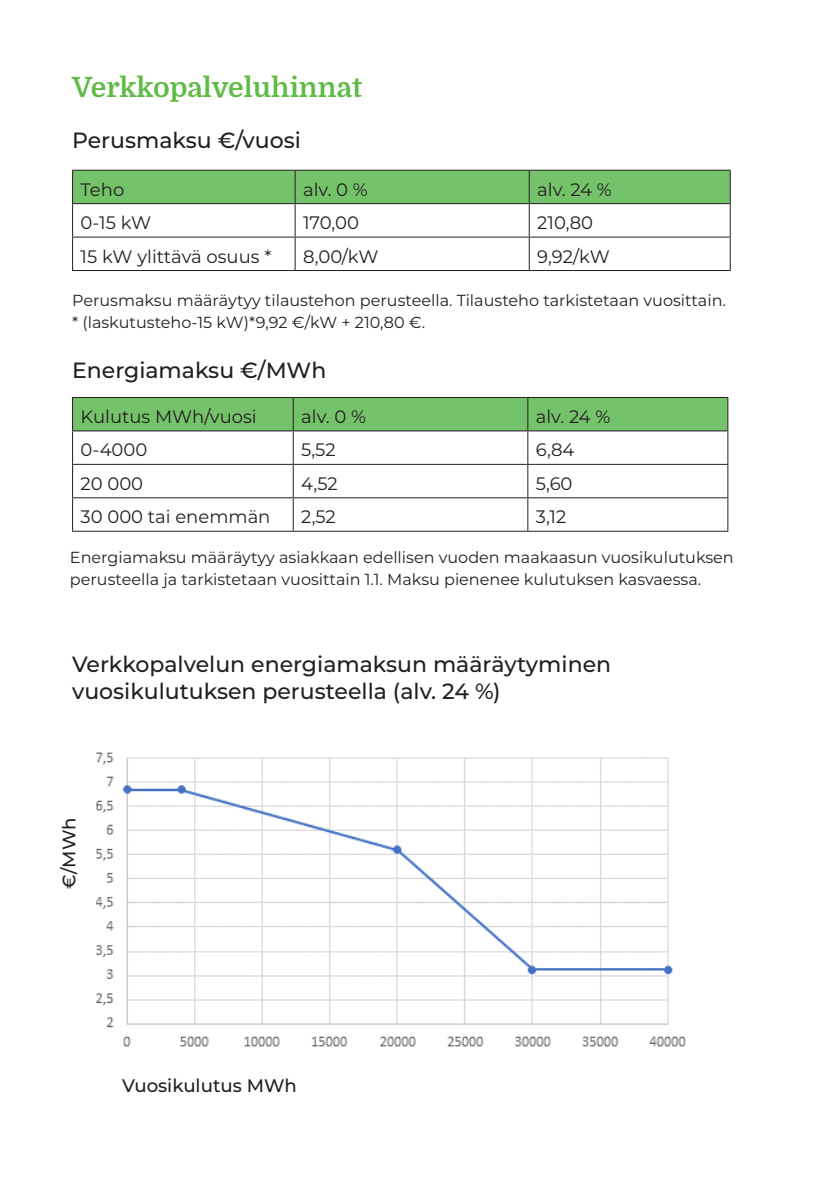
<style>
.page{position:relative;width:840px;height:1191px;background:#fff}
.page>*{position:absolute;margin:0;border:0;box-sizing:border-box;transform-origin:0 0}
.Otsikko{font:700 28px "Domine";color:#60bb46}
.Alaotsikko{font:500 22px "Montserrat";color:#231f20}
.Leipäteksti{font:500 22px "Montserrat";color:#231f20}
.Leipäteksti-2{font:500 18.2px "Montserrat";color:#231f20}
.Luettelo{font:18px "Montserrat";color:#231f20}
.Leipäteksti-3{font:16px/22px "Montserrat";color:#231f20}
</style>
<div class="page">
<div style="left:73px;top:171px;width:656px;height:32px;background:#74c269"></div>
<hr style="left:72px;top:170px;width:223px;height:1px;background:#231f20">
<hr style="left:72px;top:171px;width:1px;height:32px;background:#231f20">
<hr style="left:295px;top:170px;width:234px;height:1px;background:#231f20">
<hr style="left:294px;top:171px;width:1px;height:32px;background:#231f20">
<hr style="left:529px;top:170px;width:201px;height:1px;background:#231f20">
<hr style="left:528px;top:171px;width:1px;height:32px;background:#231f20">
<hr style="left:729px;top:171px;width:1px;height:32px;background:#231f20">
<hr style="left:72px;top:203px;width:223px;height:1px;background:#231f20">
<hr style="left:72px;top:204px;width:1px;height:33px;background:#231f20">
<hr style="left:295px;top:203px;width:234px;height:1px;background:#231f20">
<hr style="left:294px;top:204px;width:1px;height:33px;background:#231f20">
<hr style="left:529px;top:203px;width:201px;height:1px;background:#231f20">
<hr style="left:528px;top:204px;width:1px;height:33px;background:#231f20">
<hr style="left:729px;top:204px;width:1px;height:33px;background:#231f20">
<hr style="left:72px;top:237px;width:223px;height:1px;background:#231f20">
<hr style="left:72px;top:238px;width:1px;height:32px;background:#231f20">
<hr style="left:295px;top:237px;width:234px;height:1px;background:#231f20">
<hr style="left:294px;top:238px;width:1px;height:32px;background:#231f20">
<hr style="left:529px;top:237px;width:201px;height:1px;background:#231f20">
<hr style="left:528px;top:238px;width:1px;height:32px;background:#231f20">
<hr style="left:729px;top:238px;width:1px;height:32px;background:#231f20">
<hr style="left:72px;top:270px;width:223px;height:1px;background:#231f20">
<hr style="left:295px;top:270px;width:234px;height:1px;background:#231f20">
<hr style="left:529px;top:270px;width:201px;height:1px;background:#231f20">
<div style="left:73px;top:398px;width:654px;height:32px;background:#74c269"></div>
<hr style="left:72px;top:397px;width:221px;height:1px;background:#231f20">
<hr style="left:72px;top:398px;width:1px;height:32px;background:#231f20">
<hr style="left:293px;top:397px;width:234px;height:1px;background:#231f20">
<hr style="left:292px;top:398px;width:1px;height:32px;background:#231f20">
<hr style="left:527px;top:397px;width:201px;height:1px;background:#231f20">
<hr style="left:527px;top:398px;width:1px;height:32px;background:#231f20">
<hr style="left:727px;top:398px;width:1px;height:32px;background:#231f20">
<hr style="left:72px;top:430px;width:221px;height:1px;background:#231f20">
<hr style="left:72px;top:431px;width:1px;height:33px;background:#231f20">
<hr style="left:293px;top:430px;width:234px;height:1px;background:#231f20">
<hr style="left:292px;top:431px;width:1px;height:33px;background:#231f20">
<hr style="left:527px;top:430px;width:201px;height:1px;background:#231f20">
<hr style="left:527px;top:431px;width:1px;height:33px;background:#231f20">
<hr style="left:727px;top:431px;width:1px;height:33px;background:#231f20">
<hr style="left:72px;top:464px;width:221px;height:1px;background:#231f20">
<hr style="left:72px;top:465px;width:1px;height:32px;background:#231f20">
<hr style="left:293px;top:464px;width:234px;height:1px;background:#231f20">
<hr style="left:292px;top:465px;width:1px;height:32px;background:#231f20">
<hr style="left:527px;top:464px;width:201px;height:1px;background:#231f20">
<hr style="left:527px;top:465px;width:1px;height:32px;background:#231f20">
<hr style="left:727px;top:465px;width:1px;height:32px;background:#231f20">
<hr style="left:72px;top:497px;width:221px;height:1px;background:#231f20">
<hr style="left:72px;top:498px;width:1px;height:33px;background:#231f20">
<hr style="left:293px;top:497px;width:234px;height:1px;background:#231f20">
<hr style="left:292px;top:498px;width:1px;height:33px;background:#231f20">
<hr style="left:527px;top:497px;width:201px;height:1px;background:#231f20">
<hr style="left:527px;top:498px;width:1px;height:33px;background:#231f20">
<hr style="left:727px;top:498px;width:1px;height:33px;background:#231f20">
<hr style="left:72px;top:531px;width:221px;height:1px;background:#231f20">
<hr style="left:293px;top:531px;width:234px;height:1px;background:#231f20">
<hr style="left:527px;top:531px;width:201px;height:1px;background:#231f20">
<img style="left:96px;top:752px;width:590px;height:295px">
<h1 class="Otsikko" style="left:72px;top:72px;width:291px">Verkkopalveluhinnat</h1>
<p class="Leipäteksti" style="left:72px;top:125px;width:230px">Perusmaksu €/vuosi</p>
<p class="Luettelo" style="left:80px;top:177px;width:45px">Teho</p>
<p class="Luettelo" style="left:303px;top:177px;width:66px">alv. 0 %</p>
<p class="Luettelo" style="left:537px;top:177px;width:76px">alv. 24 %</p>
<p class="Luettelo" style="left:80px;top:210px;width:72px">0-15 kW</p>
<p class="Luettelo" style="left:303px;top:210px;width:57px">170,00</p>
<p class="Luettelo" style="left:537px;top:210px;width:57px">210,80</p>
<p class="Luettelo" style="left:80px;top:244px;width:192px">15 kW ylittävä osuus *</p>
<p class="Luettelo" style="left:303px;top:244px;width:77px">8,00/kW</p>
<p class="Luettelo" style="left:537px;top:244px;width:74px">9,92/kW</p>
<p class="Leipäteksti-3" style="left:72px;top:289px;width:655px">Perusmaksu määräytyy tilaustehon perusteella. Tilausteho tarkistetaan vuosittain.</p>
<p class="Leipäteksti-3" style="left:72px;top:311px;width:354px">* (laskutusteho-15 kW)*9,92 €/kW + 210,80 €.</p>
<p class="Leipäteksti" style="left:72px;top:355px;width:256px">Energiamaksu €/MWh</p>
<p class="Luettelo" style="left:80px;top:404px;width:177px">Kulutus MWh/vuosi</p>
<p class="Luettelo" style="left:301px;top:404px;width:66px">alv. 0 %</p>
<p class="Luettelo" style="left:535px;top:404px;width:76px">alv. 24 %</p>
<p class="Luettelo" style="left:80px;top:437px;width:68px">0-4000</p>
<p class="Luettelo" style="left:301px;top:437px;width:36px">5,52</p>
<p class="Luettelo" style="left:535px;top:437px;width:40px">6,84</p>
<p class="Luettelo" style="left:80px;top:471px;width:64px">20 000</p>
<p class="Luettelo" style="left:301px;top:471px;width:38px">4,52</p>
<p class="Luettelo" style="left:535px;top:471px;width:38px">5,60</p>
<p class="Luettelo" style="left:80px;top:504px;width:191px">30 000 tai enemmän</p>
<p class="Luettelo" style="left:301px;top:504px;width:36px">2,52</p>
<p class="Luettelo" style="left:535px;top:504px;width:32px">3,12</p>
<p class="Leipäteksti-3" style="left:70px;top:545px;width:665px">Energiamaksu määräytyy asiakkaan edellisen vuoden maakaasun vuosikulutuksen perusteella ja tarkistetaan vuosittain 1.1. Maksu pienenee kulutuksen kasvaessa.</p>
<h2 class="Alaotsikko" style="left:72px;top:649px;width:540px">Verkkopalvelun energiamaksun määräytyminen</h2>
<h2 class="Alaotsikko" style="left:72px;top:675px;width:430px">vuosikulutuksen perusteella (alv. 24 %)</h2>
<p class="Leipäteksti-2" style="left:56px;top:888px;width:72px;rotate:-90deg">€/MWh</p>
<p class="Leipäteksti-2" style="left:122px;top:1073px;width:176px">Vuosikulutus MWh</p>
</div>
